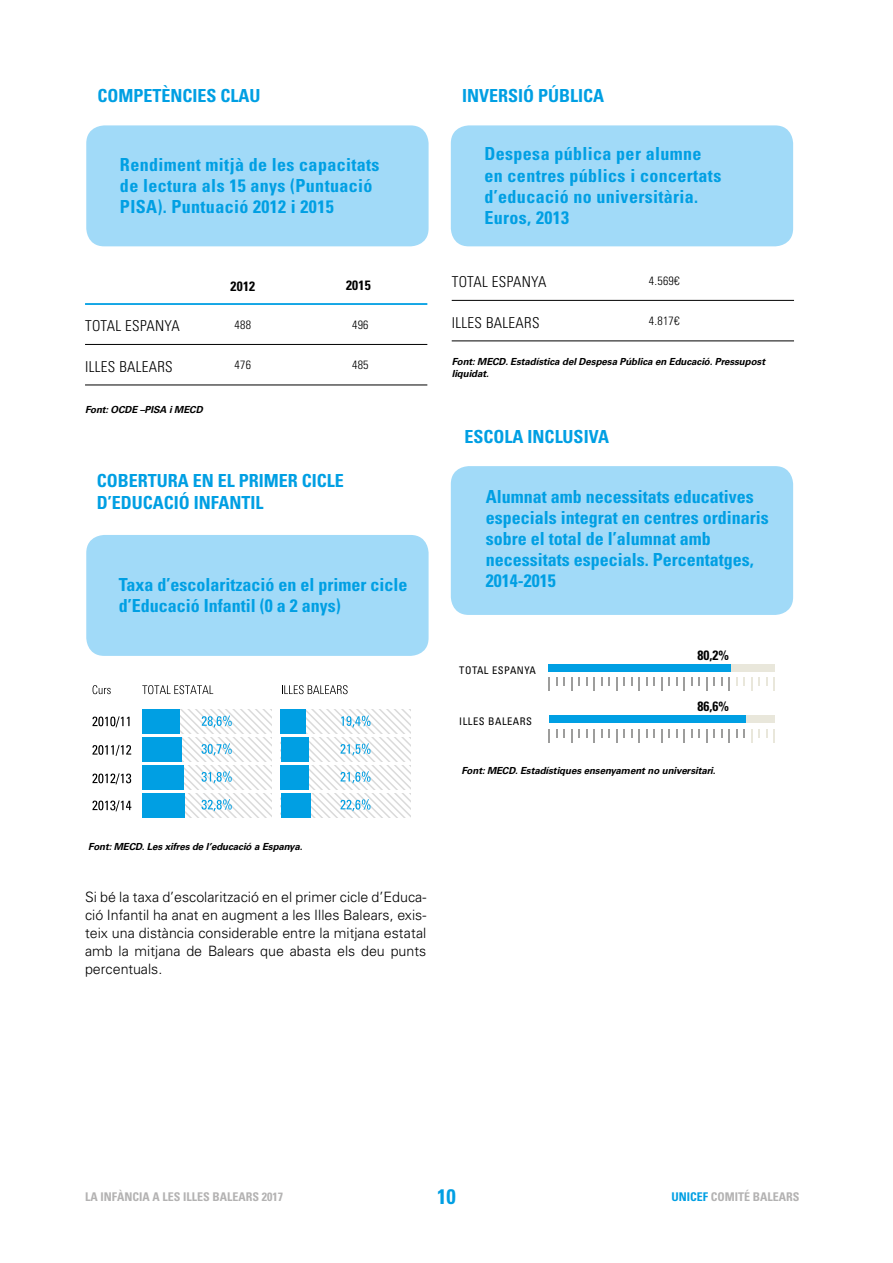
<style>
.page{position:relative;width:893px;height:1263px;background:#fff}
.page>*{position:absolute;margin:0;border:0;box-sizing:border-box;transform-origin:0 0}
.t1{font:700 condensed 21px "Univers";color:#009fe3}
.t2{font:700 condensed 18px/21px "Univers";color:#009fe3}
.t3{font:700 condensed 18px/21px "Univers";letter-spacing:.02em;color:#009fe3}
.t4{font:300 condensed 15px "Univers";letter-spacing:.02em;color:#000}
.t5{font:300 14.25px/18px "Univers";color:#000;text-align:justify}
.t6{font:700 condensed 13.5px "Univers";letter-spacing:.02em;color:#000}
.t7{font:700 condensed 12px "Univers";color:#b3b2b2}
.t8{font:300 condensed 12px "Univers";letter-spacing:.02em;color:#000}
.t9{font:condensed 10.5px "Univers";letter-spacing:.05em;color:#000}
.t10{font:italic 700 9.75px/11.7px "Univers";letter-spacing:-.01em;color:#000}
.s1{color:#009fe3}
</style>
<div class="page">
<div style="left:451px;top:466px;width:342px;height:149px;background:#a1daf8;border-radius:18px"></div>
<div style="left:86px;top:535px;width:343px;height:121px;background:#a1daf8;border-radius:18px"></div>
<div style="left:451px;top:125px;width:342px;height:121px;background:#a1daf8;border-radius:18px"></div>
<div style="left:86px;top:125px;width:343px;height:121px;background:#a1daf8;border-radius:18px"></div>
<hr style="left:85px;top:344px;width:342px;height:1px;background:#000">
<hr style="left:85px;top:385px;width:342px;height:1px;background:#000">
<hr style="left:452px;top:300px;width:342px;height:1px;background:#000">
<hr style="left:452px;top:340px;width:342px;height:1px;background:#000">
<hr style="left:85px;top:303px;width:342px;height:2px;background:#009fe3">
<div style="left:549px;top:664px;width:226px;height:8px;background:#e9e7db"></div>
<div style="left:549px;top:716px;width:226px;height:7px;background:#e9e7db"></div>
<div style="left:548px;top:664px;width:183px;height:8px;background:#009fe3"></div>
<div style="left:549px;top:716px;width:196px;height:7px;background:#009fe3"></div>
<svg style="left:773px;top:678px;width:2px;height:13px"></svg>
<svg style="left:773px;top:729px;width:2px;height:13px"></svg>
<svg style="left:758px;top:678px;width:2px;height:8px"></svg>
<svg style="left:758px;top:729px;width:2px;height:9px"></svg>
<svg style="left:751px;top:678px;width:1px;height:13px"></svg>
<svg style="left:751px;top:729px;width:1px;height:13px"></svg>
<svg style="left:743px;top:678px;width:2px;height:8px"></svg>
<svg style="left:743px;top:729px;width:2px;height:8px"></svg>
<svg style="left:728px;top:678px;width:2px;height:13px"></svg>
<svg style="left:728px;top:729px;width:2px;height:13px"></svg>
<svg style="left:713px;top:678px;width:2px;height:8px"></svg>
<svg style="left:713px;top:729px;width:2px;height:8px"></svg>
<svg style="left:706px;top:678px;width:1px;height:13px"></svg>
<svg style="left:706px;top:729px;width:1px;height:13px"></svg>
<svg style="left:698px;top:678px;width:2px;height:8px"></svg>
<svg style="left:698px;top:729px;width:2px;height:8px"></svg>
<svg style="left:683px;top:678px;width:2px;height:13px"></svg>
<svg style="left:683px;top:729px;width:2px;height:13px"></svg>
<svg style="left:668px;top:678px;width:2px;height:8px"></svg>
<svg style="left:668px;top:729px;width:2px;height:8px"></svg>
<svg style="left:661px;top:678px;width:1px;height:13px"></svg>
<svg style="left:661px;top:729px;width:1px;height:13px"></svg>
<svg style="left:653px;top:678px;width:2px;height:8px"></svg>
<svg style="left:653px;top:729px;width:2px;height:8px"></svg>
<svg style="left:638px;top:678px;width:2px;height:13px"></svg>
<svg style="left:638px;top:729px;width:2px;height:13px"></svg>
<svg style="left:623px;top:678px;width:2px;height:8px"></svg>
<svg style="left:623px;top:729px;width:2px;height:8px"></svg>
<svg style="left:616px;top:678px;width:1px;height:13px"></svg>
<svg style="left:616px;top:729px;width:1px;height:13px"></svg>
<svg style="left:608px;top:678px;width:2px;height:8px"></svg>
<svg style="left:608px;top:729px;width:2px;height:8px"></svg>
<svg style="left:593px;top:678px;width:2px;height:13px"></svg>
<svg style="left:593px;top:729px;width:2px;height:13px"></svg>
<svg style="left:578px;top:678px;width:2px;height:8px"></svg>
<svg style="left:578px;top:729px;width:2px;height:8px"></svg>
<svg style="left:571px;top:678px;width:1px;height:13px"></svg>
<svg style="left:571px;top:729px;width:1px;height:13px"></svg>
<svg style="left:563px;top:678px;width:2px;height:8px"></svg>
<svg style="left:563px;top:729px;width:2px;height:8px"></svg>
<svg style="left:548px;top:678px;width:2px;height:13px"></svg>
<svg style="left:548px;top:729px;width:2px;height:13px"></svg>
<svg style="left:92px;top:716px;width:38px;height:11px"></svg>
<svg style="left:92px;top:745px;width:39px;height:11px"></svg>
<svg style="left:92px;top:773px;width:39px;height:11px"></svg>
<svg style="left:92px;top:800px;width:39px;height:11px"></svg>
<svg style="left:142px;top:710px;width:130px;height:107px"></svg>
<svg style="left:281px;top:710px;width:130px;height:107px"></svg>
<svg style="left:142px;top:685px;width:71px;height:9px"></svg>
<svg style="left:93px;top:685px;width:18px;height:9px"></svg>
<svg style="left:282px;top:685px;width:66px;height:9px"></svg>
<p class="t2" style="left:97px;top:85px;width:165px">COMPETÈNCIES CLAU</p>
<p class="t2" style="left:462px;top:85px;width:144px">INVERSIÓ PÚBLICA</p>
<p class="t3" style="left:120px;top:154px;width:261px">Rendiment mitjà de les capacitats de lectura als 15 anys (Puntuació<br>PISA). Puntuació 2012 i 2015</p>
<p class="t3" style="left:484px;top:144px;width:238px">Despesa pública per alumne en centres públics i concertats d’educació no universitària.<br>Euros, 2013</p>
<p class="t4" style="left:85px;top:317px;width:96px">TOTAL ESPANYA</p>
<p class="t4" style="left:85px;top:357px;width:89px">ILLES BALEARS</p>
<p class="t10" style="left:85px;top:403px;width:119px">Font: OCDE –PISA i MECD</p>
<p class="t4" style="left:452px;top:273px;width:96px">TOTAL ESPANYA</p>
<p class="t8" style="left:649px;top:273px;width:32px">4.569€</p>
<p class="t8" style="left:649px;top:314px;width:32px">4.817€</p>
<p class="t6" style="left:230px;top:278px;width:26px">2012</p>
<p class="t6" style="left:346px;top:277px;width:26px">2015</p>
<p class="t8" style="left:235px;top:317px;width:18px">488</p>
<p class="t4" style="left:452px;top:313px;width:89px">ILLES BALEARS</p>
<p class="t8" style="left:235px;top:358px;width:18px">476</p>
<p class="t8" style="left:352px;top:317px;width:18px">496</p>
<p class="t8" style="left:352px;top:358px;width:18px">485</p>
<p class="t10" style="left:452px;top:356px;width:315px">Font: MECD. Estadística del Despesa Pública en Educació. Pressupost liquidat.</p>
<p class="t2" style="left:465px;top:426px;width:146px">ESCOLA INCLUSIVA</p>
<p class="t2" style="left:97px;top:470px;width:249px;line-height:21.6px">COBERTURA EN EL PRIMER CICLE<br>D’EDUCACIÓ INFANTIL</p>
<p class="t2" style="left:119px;top:574px;width:290px">Taxa d’escolarització en el primer cicle d’Educació Infantil (0 a 2 anys)</p>
<p class="t10" style="left:88px;top:841px;width:216px">Font: MECD. Les xifres de l’educació a Espanya.</p>
<p class="t5" style="left:85px;top:888px;width:343px">Si bé la taxa d’escolarització en el primer cicle d’Educa&shy;ció Infantil ha anat en augment a les Illes Balears, exis&shy;teix una distància considerable entre la mitjana estatal amb la mitjana de Balears que abasta els deu punts percentuals.</p>
<p class="t2" style="left:486px;top:486px;width:284px">Alumnat amb necessitats educatives especials integrat en centres ordinaris sobre el total de l’alumnat amb necessitats especials. Percentatges,<br>2014-2015</p>
<p class="t9" style="left:459px;top:663px;width:78px">TOTAL ESPANYA</p>
<p class="t9" style="left:459px;top:715px;width:74px">ILLES BALEARS</p>
<p class="t6" style="left:697px;top:646px;width:33px">80,2%</p>
<p class="t6" style="left:697px;top:698px;width:33px">86,6%</p>
<p class="t10" style="left:461px;top:765px;width:255px">Font: MECD. Estadístiques ensenyament no universitari.</p>
<p class="t7" style="left:85px;top:1189px;width:199px">LA INFÀNCIA A LES ILLES BALEARS 2017</p>
<p class="t1" style="left:437px;top:1184px;width:20px">10</p>
<p class="t7" style="left:671px;top:1189px;width:130px"><span class="s1">UNICEF</span> COMITÉ BALEARS</p>
</div>
